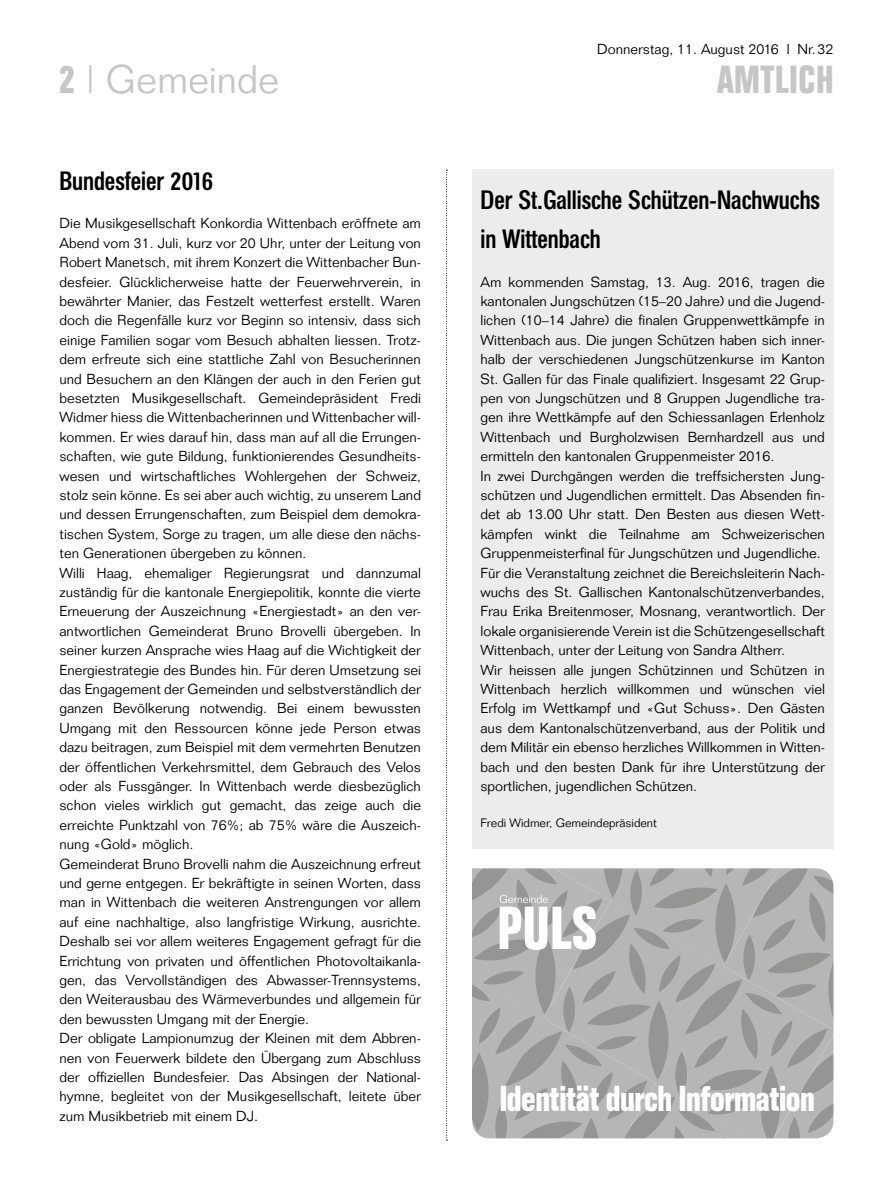
<style>
.page{position:relative;width:893px;height:1191px;background:#fff}
.page>*{position:absolute;margin:0;border:0;box-sizing:border-box;transform-origin:0 0}
.t1{font:300 39px "Folio";color:#c5c6c6}
.t2{font:700 39px "Folio Condensed BQ";letter-spacing:.025em;color:#c5c6c6}
.t3{font:700 36px "Folio Condensed BQ";color:#fff}
.t4{font:500 26.25px/38.7px "Folio Condensed BQ";color:#000}
.t5{font:300 14.25px/19.4px "Folio";color:#000}
.t6{font:300 12px "Folio";color:#000}
.s1{font-family:"Folio Condensed BQ";font-weight:700}
</style>
<div class="page">
<svg style="left:446px;top:170px;width:1px;height:970px"></svg>
<div style="left:472px;top:170px;width:361px;height:679px;background:#ececec"></div>
<svg style="left:472px;top:868px;width:361px;height:270px;background:#ababab"></svg>
<svg style="left:500px;top:894px;width:96px;height:56px"></svg>
<p class="t1" style="left:60px;top:56px;width:221px"><span class="s1">2</span> | Gemeinde</p>
<p class="t4" style="left:60px;top:162px;width:155px">Bundesfeier 2016</p>
<p class="t5" style="left:60px;top:214px;width:363px">Die Musikgesellschaft Konkordia Wittenbach eröffnete am Abend vom 31. Juli, kurz vor 20 Uhr, unter der Leitung von Robert Manetsch, mit ihrem Konzert die Wittenbacher Bun&shy;desfeier. Glücklicherweise hatte der Feuerwehrverein, in bewährter Manier, das Festzelt wetterfest erstellt. Waren doch die Regenfälle kurz vor Beginn so intensiv, dass sich einige Familien sogar vom Besuch abhalten liessen. Trotz&shy;dem erfreute sich eine stattliche Zahl von Besucherinnen und Besuchern an den Klängen der auch in den Ferien gut besetzten Musikgesellschaft. Gemeindepräsident Fredi Widmer hiess die Wittenbacherinnen und Wittenbacher will&shy;kommen. Er wies darauf hin, dass man auf all die Errungen&shy;schaften, wie gute Bildung, funktionierendes Gesundheits&shy;wesen und wirtschaftliches Wohlergehen der Schweiz, stolz sein könne. Es sei aber auch wichtig, zu unserem Land und dessen Errungenschaften, zum Beispiel dem demokra&shy;tischen System, Sorge zu tragen, um alle diese den nächs&shy;ten Generationen übergeben zu können.<br>Willi Haag, ehemaliger Regierungsrat und dannzumal zuständig für die kantonale Energiepolitik, konnte die vierte Erneuerung der Auszeichnung «Energiestadt» an den ver&shy;antwortlichen Gemeinderat Bruno Brovelli übergeben. In seiner kurzen Ansprache wies Haag auf die Wichtigkeit der Energiestrategie des Bundes hin. Für deren Umsetzung sei das Engagement der Gemeinden und selbstverständlich der ganzen Bevölkerung notwendig. Bei einem bewussten Umgang mit den Ressourcen könne jede Person etwas dazu beitragen, zum Beispiel mit dem vermehrten Benutzen der öffentlichen Verkehrsmittel, dem Gebrauch des Velos oder als Fussgänger. In Wittenbach werde diesbezüglich schon vieles wirklich gut gemacht, das zeige auch die erreichte Punktzahl von 76%; ab 75% wäre die Auszeich&shy;nung «Gold» möglich.<br>Gemeinderat Bruno Brovelli nahm die Auszeichnung erfreut und gerne entgegen. Er bekräftigte in seinen Worten, dass man in Wittenbach die weiteren Anstrengungen vor allem auf eine nachhaltige, also langfristige Wirkung, ausrichte.<br>Deshalb sei vor allem weiteres Engagement gefragt für die Errichtung von privaten und öffentlichen Photovoltaikanla&shy;gen, das Vervollständigen des Abwasser-Trennsystems, den Weiterausbau des Wärmeverbundes und allgemein für den bewussten Umgang mit der Energie.<br>Der obligate Lampionumzug der Kleinen mit dem Abbren&shy;nen von Feuerwerk bildete den Übergang zum Abschluss der offiziellen Bundesfeier. Das Absingen der National&shy;hymne, begleitet von der Musikgesellschaft, leitete über zum Musikbetrieb mit einem DJ.</p>
<p class="t5" style="left:597px;top:39px;width:238px">Donnerstag, 11. August 2016 l Nr.32</p>
<h1 class="t2" style="left:717px;top:58px;width:118px">AMTLICH</h1>
<p class="t4" style="left:480px;top:181px;width:341px">Der St.Gallische Schützen-Nachwuchs in Wittenbach</p>
<p class="t5" style="left:480px;top:272px;width:346px">Am kommenden Samstag, 13. Aug. 2016, tragen die kantonalen Jungschützen (15–20 Jahre) und die Jugend&shy;lichen (10–14 Jahre) die finalen Gruppenwettkämpfe in Wittenbach aus. Die jungen Schützen haben sich inner&shy;halb der verschiedenen Jungschützenkurse im Kanton St. Gallen für das Finale qualifiziert. Insgesamt 22 Grup&shy;pen von Jungschützen und 8 Gruppen Jugendliche tra&shy;gen ihre Wettkämpfe auf den Schiessanlagen Erlenholz Wittenbach und Burgholzwisen Bernhardzell aus und ermitteln den kantonalen Gruppenmeister 2016.<br>In zwei Durchgängen werden die treffsichersten Jung&shy;schützen und Jugendlichen ermittelt. Das Absenden fin&shy;det ab 13.00 Uhr statt. Den Besten aus diesen Wett&shy;kämpfen winkt die Teilnahme am Schweizerischen Gruppenmeisterfinal für Jungschützen und Jugendliche.<br>Für die Veranstaltung zeichnet die Bereichsleiterin Nach&shy;wuchs des St. Gallischen Kantonalschützenverbandes, Frau Erika Breitenmoser, Mosnang, verantwortlich. Der lokale organisierende Verein ist die Schützengesellschaft Wittenbach, unter der Leitung von Sandra Altherr.<br>Wir heissen alle jungen Schützinnen und Schützen in Wittenbach herzlich willkommen und wünschen viel Erfolg im Wettkampf und «Gut Schuss». Den Gästen aus dem Kantonalschützenverband, aus der Politik und dem Militär ein ebenso herzliches Willkommen in Witten&shy;bach und den besten Dank für ihre Unterstützung der sportlichen, jugendlichen Schützen.</p>
<p class="t6" style="left:480px;top:815px;width:178px">Fredi Widmer, Gemeindepräsident</p>
<p class="t3" style="left:500px;top:1078px;width:316px">Identität durch Information</p>
</div>
